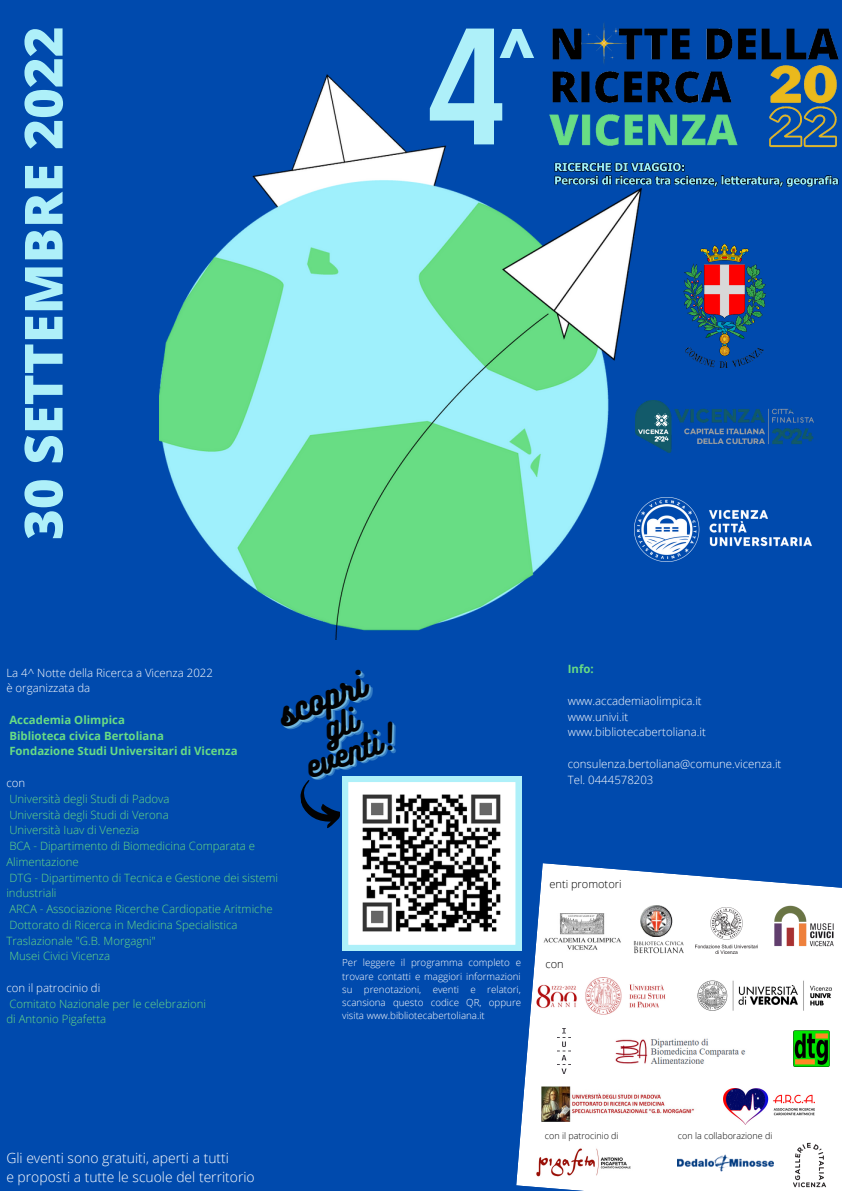
<style>
.page{position:relative;width:842px;height:1191px;background:#fff}
.page>*{position:absolute;margin:0;border:0;box-sizing:border-box;transform-origin:0 0}
.t1{font:165.4px "Adirek Sans 600";color:#aef0f9}
.t2{font:89.4px "Adirek Sans 600";color:#aef0f9}
.t3{font:800 52.6px "Open Sans";color:#aef0f9}
.t4{font:32.9px "Bukhari Script";color:#020202}
.t5{font:29.6px "Bukhari Script";color:#020202}
.t6{font:300 13.9px/18.8px "Open Sans";color:#fff}
.t7{font:300 11.4px/15.7px "Open Sans";color:#68dc84}
.t8{font:300 11.4px/15.7px "Open Sans";color:#fff}
.t9{font:700 11.4px/15.7px "Open Sans";color:#68dc84}
.t10{font:300 11.1px "Open Sans";color:#000}
.t11{font:300 9.8px/13.2px "Open Sans";color:#fff;text-align:justify}
.t12{font:300 8.9px "Open Sans";color:#000}
</style>
<div class="page">
<div style="left:0;top:0;width:842px;height:1190px;background:#004aad"></div>
<img style="left:159px;top:75px;width:482px;height:564px">
<img style="left:549px;top:23px;width:290px;height:131px">
<img style="left:683px;top:245px;width:82px;height:123px">
<svg style="left:516px;top:863px;width:326px;height:327px;background:#dce6f3"></svg>
<img style="left:558px;top:1027px;width:12px;height:45px">
<img style="left:542px;top:913px;width:81px;height:40px">
<img style="left:633px;top:938px;width:50px;height:15px">
<img style="left:640px;top:905px;width:33px;height:31px">
<img style="left:532px;top:1144px;width:102px;height:34px">
<img style="left:695px;top:907px;width:62px;height:46px">
<img style="left:794px;top:1030px;width:35px;height:35px">
<img style="left:536px;top:977px;width:130px;height:37px">
<img style="left:614px;top:1030px;width:136px;height:38px">
<img style="left:770px;top:901px;width:69px;height:49px">
<img style="left:545px;top:157px;width:294px;height:38px">
<img style="left:541px;top:1086px;width:161px;height:35px">
<img style="left:723px;top:1088px;width:92px;height:36px">
<img style="left:693px;top:976px;width:146px;height:39px">
<img style="left:678px;top:1142px;width:96px;height:43px">
<img style="left:635px;top:400px;width:178px;height:53px">
<img style="left:635px;top:497px;width:176px;height:64px">
<img style="left:794px;top:1142px;width:32px;height:46px">
<svg style="left:300px;top:776px;width:221px;height:174px"></svg>
<h3 class="t3" style="left:6px;top:540px;width:515px;rotate:-90deg">30 SETTEMBRE 2022</h3>
<h1 class="t1" style="left:428px;top:-10px;width:78px">4</h1>
<h2 class="t2" style="left:497px;top:8px;width:40px">^</h2>
<h3 class="t4" style="left:271px;top:695px;width:91px;rotate:-21deg">scopri</h3>
<p class="t8" style="left:6px;top:664px;width:208px">La 4^ Notte della Ricerca a Vicenza 2022 è organizzata da</p>
<p class="t9" style="left:9px;top:711px;width:230px">Accademia Olimpica<br>Biblioteca civica Bertoliana<br>Fondazione Studi Universitari di Vicenza</p>
<p class="t8" style="left:6px;top:774px;width:20px">con</p>
<p class="t7" style="left:6px;top:790px;width:273px">Università degli Studi di Padova<br>Università degli Studi di Verona<br>Università Iuav di Venezia<br>BCA - Dipartimento di Biomedicina Comparata e Alimentazione<br>DTG - Dipartimento di Tecnica e Gestione dei sistemi industriali<br>ARCA - Associazione Ricerche Cardiopatie Aritmiche Dottorato di Ricerca in Medicina Specialistica Traslazionale "G.B. Morgagni"<br>Musei Civici Vicenza</p>
<p class="t8" style="left:6px;top:979px;width:95px">con il patrocinio di</p>
<p class="t7" style="left:6px;top:995px;width:201px">Comitato Nazionale per le celebrazioni di Antonio Pigafetta</p>
<h3 class="t5" style="left:300px;top:749px;width:94px;rotate:-20deg">eventi!</h3>
<p class="t11" style="left:342px;top:955px;width:180px">Per leggere il programma completo e trovare contatti e maggiori informazioni su prenotazioni, eventi e relatori, scansiona questo codice QR, oppure visita www.bibliotecabertoliana.it</p>
<p class="t9" style="left:568px;top:661px;width:27px">Info:</p>
<p class="t8" style="left:568px;top:692px;width:139px">www.accademiaolimpica.it www.univi.it www.bibliotecabertoliana.it</p>
<p class="t8" style="left:568px;top:755px;width:215px">consulenza.bertoliana@comune.vicenza.it<br>Tel. 0444578203</p>
<p class="t10" style="left:549px;top:876px;width:74px">enti promotori</p>
<p class="t10" style="left:546px;top:955px;width:20px">con</p>
<p class="t6" style="left:6px;top:1148px;width:250px">Gli eventi sono gratuiti, aperti a tutti<br>e proposti a tutte le scuole del territorio</p>
<p class="t12" style="left:545px;top:1129px;width:75px">con il patrocinio di</p>
<p class="t12" style="left:678px;top:1129px;width:96px">con la collaborazione di</p>
</div>
